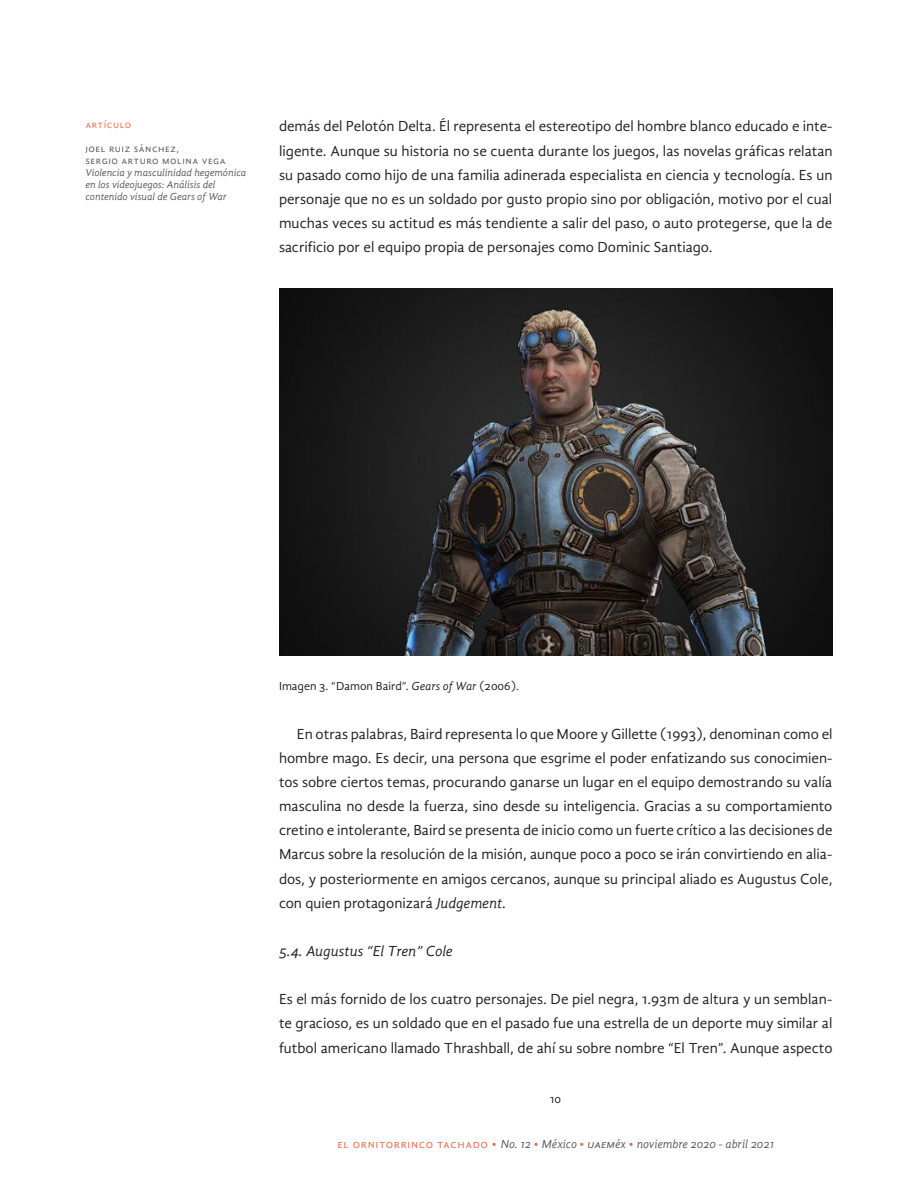
<style>
.page{position:relative;width:918px;height:1188px;background:#fff}
.page>*{position:absolute;margin:0;border:0;box-sizing:border-box;transform-origin:0 0}
.Primera_linea{font:15px/24.2px "Gandhi Sans";color:#231f20;text-align:justify}
.Cuerpo{font:15px/24.2px "Gandhi Sans";color:#231f20;text-align:justify}
.t1{font:italic 15px "Gandhi Sans";color:#231f20}
.t2{font:italic 12px "Gandhi Sans";letter-spacing:-.005em;color:#57585a}
.Referencia_imagen{font:12px "Gandhi Sans";color:#231f20}
.t3{font:italic 10.5px/12px "Gandhi Sans";color:#57585a}
.t4{font:10.5px/12px "Gandhi Sans";letter-spacing:.05em;color:#57585a}
.t5{font:10.5px "Gandhi Sans";letter-spacing:.05em;color:#e86e49}
.s1{font-style:italic}
.s2{font-style:normal;color:#e86e49}
</style>
<div class="page">
<img style="left:279px;top:288px;width:553px;height:368px">
<p class="t5" style="left:86px;top:119px;width:47px">ARTÍCULO</p>
<p class="t4" style="left:86px;top:143px;width:95px">Joel Ruiz Sánchez,<br>Sergio Arturo</p>
<p class="t4" style="left:162px;top:155px;width:64px">Molina Vega</p>
<p class="t3" style="left:86px;top:167px;width:162px">Violencia y masculinidad hegemónica en los videojuegos: Análisis del contenido visual de Gears of War</p>
<p class="Primera_linea" style="left:279px;top:114px;width:555px">demás del Pelotón Delta. Él representa el estereotipo del hombre blanco educado e inte&shy;ligente. Aunque su historia no se cuenta durante los juegos, las novelas gráficas relatan su pasado como hijo de una familia adinerada especialista en ciencia y tecnología. Es un personaje que no es un soldado por gusto propio sino por obligación, motivo por el cual muchas veces su actitud es más tendiente a salir del paso, o auto protegerse, que la de sacrificio por el equipo propia de personajes como Dominic Santiago.</p>
<p class="Referencia_imagen" style="left:279px;top:680px;width:242px">Imagen 3. “Damon Baird”. <span class="s1">Gears of War</span> (2006).</p>
<p class="Cuerpo" style="left:279px;top:722px;width:555px;text-indent:18px">En otras palabras, Baird representa lo que Moore y Gillette (1993), denominan como el hombre mago. Es decir, una persona que esgrime el poder enfatizando sus conocimien&shy;tos sobre ciertos temas, procurando ganarse un lugar en el equipo demostrando su valía masculina no desde la fuerza, sino desde su inteligencia. Gracias a su comportamiento cretino e intolerante, Baird se presenta de inicio como un fuerte crítico a las decisiones de Marcus sobre la resolución de la misión, aunque poco a poco se irán convirtiendo en alia&shy;dos, y posteriormente en amigos cercanos, aunque su principal aliado es Augustus Cole, con quien protagonizará <span class="s1">Judgement.</span></p>
<p class="t1" style="left:279px;top:942px;width:175px">5.4. Augustus “El Tren” Cole</p>
<p class="Primera_linea" style="left:279px;top:987px;width:555px">Es el más fornido de los cuatro personajes. De piel negra, 1.93m de altura y un semblan&shy;te gracioso, es un soldado que en el pasado fue una estrella de un deporte muy similar al futbol americano llamado Thrashball, de ahí su sobre nombre “El Tren”. Aunque aspecto</p>
<p class="Referencia_imagen" style="left:550px;top:1092px;width:12px">10</p>
<p class="t2" style="left:337px;top:1137px;width:438px"><span class="s2">el ornitorrinco tachado •</span> No. 12 <span class="s2">•</span> México <span class="s2">•</span> uaeméx <span class="s2">•</span> noviembre 2020 - abril 2021</p>
</div>
